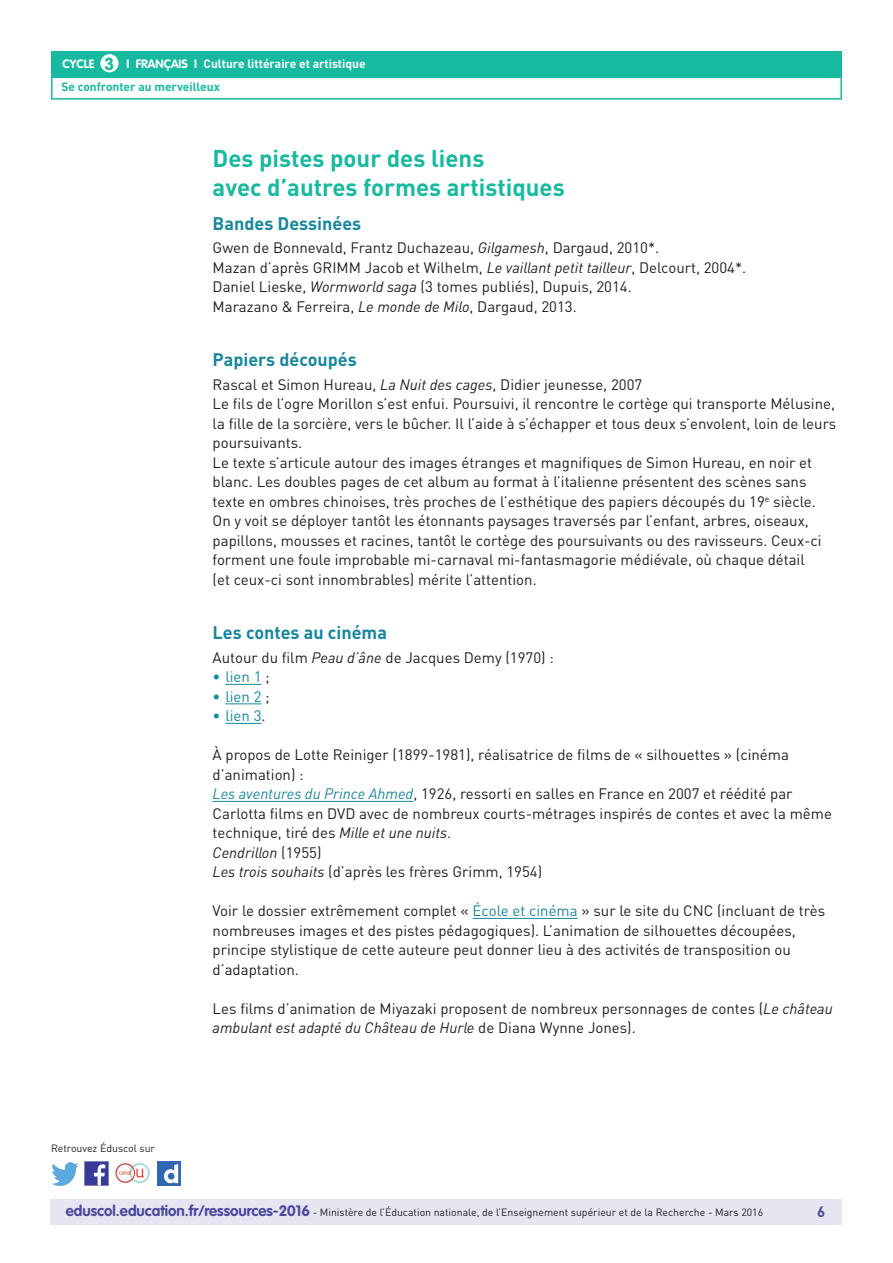
<style>
.page{position:relative;width:893px;height:1263px;background:#fff}
.page>*{position:absolute;margin:0;border:0;box-sizing:border-box;transform-origin:0 0}
.t1{font:700 24px/28.8px "DIN Pro";color:#17baa1}
.t2{font:700 18px "DIN Pro";color:#16879f}
.t3{font:15px/19.5px "DIN Pro";color:#231f20}
.t4{font:15px "DIN Pro";color:#16879f}
.t5{font:700 15px "DIN Pro";color:#4a489e}
.t6{font:700 12px/23.1px "DIN Pro";color:#fff}
.t7{font:10.5px "DIN Pro";color:#231f20}
.s1{font-family:"VAG Rounded Std"}
.s2{font-family:"VAG Rounded Std";font-size:17.25px;color:#17baa1}
.s3{color:#17baa1}
.s4{font-style:italic}
.s5{color:#231f20}
.s6{font-style:italic;color:#16879f}
.s7{color:#16879f}
.s8{font-family:"VAG Rounded Std";font-weight:700;font-size:15px;color:#4a489e}
</style>
<div class="page">
<div style="left:50px;top:1199px;width:791px;height:26px;background:#e6e5f2"></div>
<div style="left:51px;top:51px;width:791px;height:27px;background:#17baa1"></div>
<div style="left:100px;top:54px;width:19px;height:18px;background:#fff;border-radius:50%"></div>
<div style="left:51px;top:75px;width:791px;height:25px;border:2px solid #17baa1"></div>
<img style="left:85px;top:1162px;width:23px;height:23px">
<img style="left:51px;top:1163px;width:28px;height:22px">
<img style="left:158px;top:1162px;width:22px;height:23px">
<img style="left:115px;top:1163px;width:35px;height:21px">
<hr style="left:225px;top:684px;width:37px;height:1px;background:#16879f">
<hr style="left:225px;top:703px;width:37px;height:1px;background:#16879f">
<hr style="left:225px;top:723px;width:37px;height:1px;background:#16879f">
<hr style="left:213px;top:801px;width:200px;height:1px;background:#16879f">
<hr style="left:473px;top:918px;width:105px;height:1px;background:#16879f">
<p class="t6" style="left:61px;top:52px;width:306px"><span class="s1">CYCLE</span> <span class="s2">3</span> <span class="s1">I Français I</span> Culture littéraire et artistique<br><span class="s3">Se confronter au merveilleux</span></p>
<p class="t7" style="left:51px;top:1141px;width:106px">Retrouvez Éduscol sur</p>
<h1 class="t1" style="left:213px;top:143px;width:354px">Des pistes pour des liens<br>avec d’autres formes artistiques</h1>
<p class="t2" style="left:213px;top:211px;width:150px">Bandes Dessinées</p>
<p class="t3" style="left:213px;top:238px;width:535px">Gwen de Bonnevald, Frantz Duchazeau, <span class="s4">Gilgamesh</span>, Dargaud, 2010*.<br>Mazan d’après GRIMM Jacob et Wilhelm, <span class="s4">Le vaillant petit tailleur</span>, Delcourt, 2004*.<br>Daniel Lieske, <span class="s4">Wormworld saga</span> (3 tomes publiés), Dupuis, 2014.<br>Marazano &amp; Ferreira, <span class="s4">Le monde de Milo</span>, Dargaud, 2013.</p>
<p class="t2" style="left:213px;top:348px;width:146px">Papiers découpés</p>
<p class="t3" style="left:213px;top:374px;width:625px">Rascal et Simon Hureau, <span class="s4">La Nuit des cages</span>, Didier jeunesse, 2007<br>Le fils de l’ogre Morillon s’est enfui. Poursuivi, il rencontre le cortège qui transporte Mélusine, la fille de la sorcière, vers le bûcher. Il l’aide à s’échapper et tous deux s’envolent, loin de leurs poursuivants.<br>Le texte s’articule autour des images étranges et magnifiques de Simon Hureau, en noir et blanc. Les doubles pages de cet album au format à l’italienne présentent des scènes sans texte en ombres chinoises, très proches de l’esthétique des papiers découpés du 19<sup>e</sup> siècle.<br>On y voit se déployer tantôt les étonnants paysages traversés par l’enfant, arbres, oiseaux, papillons, mousses et racines, tantôt le cortège des poursuivants ou des ravisseurs. Ceux-ci forment une foule improbable mi-carnaval mi-fantasmagorie médiévale, où chaque détail<br>(et ceux-ci sont innombrables) mérite l’attention.</p>
<p class="t2" style="left:213px;top:621px;width:176px">Les contes au cinéma</p>
<p class="t3" style="left:213px;top:647px;width:343px">Autour du film <span class="s4">Peau d’âne</span> de Jacques Demy (1970) :</p>
<p class="t4" style="left:213px;top:667px;width:59px">• lien 1 <span class="s5">;</span></p>
<p class="t4" style="left:213px;top:687px;width:59px">• lien 2 <span class="s5">;</span></p>
<p class="t4" style="left:213px;top:706px;width:54px">• lien 3<span class="s5">.</span></p>
<p class="t3" style="left:213px;top:745px;width:621px">À propos de Lotte Reiniger (1899-1981), réalisatrice de films de « silhouettes » (cinéma d’animation) :<br><span class="s6">Les aventures du Prince Ahmed</span>, 1926, ressorti en salles en France en 2007 et réédité par Carlotta films en DVD avec de nombreux courts-métrages inspirés de contes et avec la même technique, tiré des <span class="s4">Mille et une nuits</span>.<br><span class="s4">Cendrillon</span> (1955)<br><span class="s4">Les trois souhaits</span> (d’après les frères Grimm, 1954)</p>
<p class="t3" style="left:213px;top:901px;width:614px">Voir le dossier extrêmement complet « <span class="s7">École et cinéma</span> » sur le site du CNC (incluant de très nombreuses images et des pistes pédagogiques). L’animation de silhouettes découpées, principe stylistique de cette auteure peut donner lieu à des activités de transposition ou d’adaptation.</p>
<p class="t3" style="left:213px;top:998px;width:622px">Les films d’animation de Miyazaki proposent de nombreux personnages de contes (<span class="s4">Le château ambulant est adapté du Château de Hurle</span> de Diana Wynne Jones).</p>
<p class="t7" style="left:66px;top:1205px;width:699px"><span class="s8">eduscol.education.fr/ressources-2016</span> - Ministère de l’Éducation nationale, de l’Enseignement supérieur et de la Recherche - Mars 2016</p>
<p class="t5" style="left:817px;top:1201px;width:10px">6</p>
</div>
